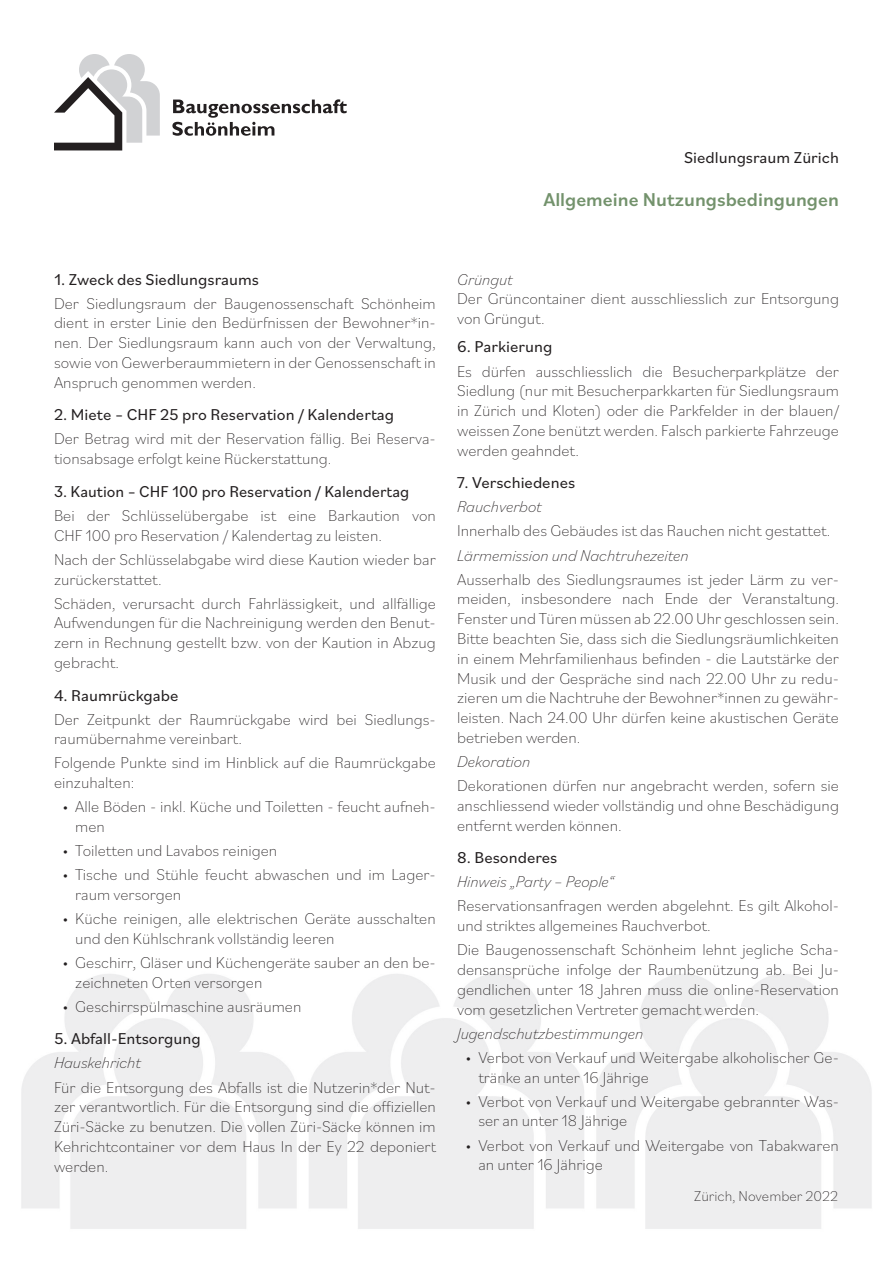
<style>
.page{position:relative;width:893px;height:1263px;background:#fff}
.page>*{position:absolute;margin:0;border:0;box-sizing:border-box;transform-origin:0 0}
.t1{font:500 19.5px "Bilo";color:#73926c}
.t2{font:200 16.5px/19.8px "Bilo";color:#231f20}
.t3{font:16.5px "Bilo";color:#231f20}
.t4{font:italic 200 16.5px "Bilo";color:#231f20}
.t5{font:200 15px "Bilo";color:#231f20}
</style>
<div class="page">
<svg style="left:54px;top:54px;width:106px;height:96px"></svg>
<svg style="left:172px;top:99px;width:175px;height:37px"></svg>
<p class="t3" style="left:684px;top:146px;width:156px">Siedlungsraum Zürich</p>
<p class="t1" style="left:543px;top:186px;width:297px">Allgemeine Nutzungsbedingungen</p>
<p class="t3" style="left:54px;top:268px;width:207px">1. Zweck des Siedlungsraums</p>
<p class="t2" style="left:54px;top:293px;width:383px;text-align:justify">Der Siedlungsraum der Baugenossenschaft Schönheim dient in erster Linie den Bedürfnissen der Bewohner*in&shy;nen. Der Siedlungsraum kann auch von der Verwaltung, sowie von Gewerberaummietern in der Genossenschaft in Anspruch genommen werden.</p>
<p class="t3" style="left:54px;top:403px;width:342px">2. Miete – CHF 25 pro Reservation / Kalendertag</p>
<p class="t2" style="left:54px;top:428px;width:383px">Der Betrag wird mit der Reservation fällig. Bei Reserva&shy;tionsabsage erfolgt keine Rückerstattung.</p>
<p class="t3" style="left:54px;top:480px;width:357px">3. Kaution – CHF 100 pro Reservation / Kalendertag</p>
<p class="t2" style="left:54px;top:505px;width:383px">Bei der Schlüsselübergabe ist eine Barkaution von<br>CHF 100 pro Reservation / Kalendertag zu leisten.</p>
<p class="t2" style="left:54px;top:549px;width:383px">Nach der Schlüsselabgabe wird diese Kaution wieder bar zurückerstattet.</p>
<p class="t2" style="left:54px;top:592px;width:383px;text-align:justify">Schäden, verursacht durch Fahrlässigkeit, und allfällige Aufwendungen für die Nachreinigung werden den Benut&shy;zern in Rechnung gestellt bzw. von der Kaution in Abzug gebracht.</p>
<p class="t3" style="left:54px;top:684px;width:126px">4. Raumrückgabe</p>
<p class="t2" style="left:54px;top:708px;width:383px">Der Zeitpunkt der Raumrückgabe wird bei Siedlungs&shy;raumübernahme vereinbart.</p>
<p class="t2" style="left:54px;top:752px;width:383px">Folgende Punkte sind im Hinblick auf die Raumrückgabe einzuhalten:</p>
<p class="t2" style="left:75px;top:796px;width:362px;text-indent:-13px">• Alle Böden - inkl. Küche und Toiletten - feucht aufneh&shy;men</p>
<p class="t2" style="left:62px;top:840px;width:216px">• Toiletten und Lavabos reinigen</p>
<p class="t2" style="left:75px;top:864px;width:362px;text-indent:-13px">• Tische und Stühle feucht abwaschen und im Lager&shy;raum versorgen</p>
<p class="t2" style="left:75px;top:908px;width:362px;text-indent:-13px">• Küche reinigen, alle elektrischen Geräte ausschalten und den Kühlschrank vollständig leeren</p>
<p class="t2" style="left:75px;top:952px;width:362px;text-indent:-13px">• Geschirr, Gläser und Küchengeräte sauber an den be&shy;zeichneten Orten versorgen</p>
<p class="t2" style="left:62px;top:996px;width:240px">• Geschirrspülmaschine ausräumen</p>
<p class="t3" style="left:54px;top:1027px;width:148px">5. Abfall-Entsorgung</p>
<p class="t4" style="left:54px;top:1051px;width:88px">Hauskehricht</p>
<p class="t2" style="left:54px;top:1076px;width:383px;text-align:justify">Für die Entsorgung des Abfalls ist die Nutzerin*der Nut&shy;zer verantwortlich. Für die Entsorgung sind die offiziellen Züri-Säcke zu benutzen. Die vollen Züri-Säcke können im Kehrichtcontainer vor dem Haus In der Ey 22 deponiert werden.</p>
<p class="t4" style="left:457px;top:268px;width:57px">Grüngut</p>
<p class="t2" style="left:457px;top:288px;width:383px">Der Grüncontainer dient ausschliesslich zur Entsorgung von Grüngut.</p>
<p class="t3" style="left:457px;top:336px;width:97px">6. Parkierung</p>
<p class="t2" style="left:457px;top:360px;width:383px;text-align:justify">Es dürfen ausschliesslich die Besucherparkplätze der Siedlung (nur mit Besucherparkkarten für Siedlungsraum in Zürich und Kloten) oder die Parkfelder in der blauen/ weissen Zone benützt werden. Falsch parkierte Fahrzeuge werden geahndet.</p>
<p class="t3" style="left:457px;top:471px;width:120px">7. Verschiedenes</p>
<p class="t4" style="left:457px;top:495px;width:86px">Rauchverbot</p>
<p class="t2" style="left:457px;top:520px;width:375px">Innerhalb des Gebäudes ist das Rauchen nicht gestattet.</p>
<p class="t4" style="left:457px;top:544px;width:233px">Lärmemission und Nachtruhezeiten</p>
<p class="t2" style="left:457px;top:568px;width:383px;text-align:justify">Ausserhalb des Siedlungsraumes ist jeder Lärm zu ver&shy;meiden, insbesondere nach Ende der Veranstaltung.<br>Fenster und Türen müssen ab 22.00 Uhr geschlossen sein.<br>Bitte beachten Sie, dass sich die Siedlungsräumlichkeiten in einem Mehrfamilienhaus befinden - die Lautstärke der Musik und der Gespräche sind nach 22.00 Uhr zu redu&shy;zieren um die Nachtruhe der Bewohner*innen zu gewähr&shy;leisten. Nach 24.00 Uhr dürfen keine akustischen Geräte betrieben werden.</p>
<p class="t4" style="left:457px;top:750px;width:75px">Dekoration</p>
<p class="t2" style="left:457px;top:775px;width:383px;text-align:justify">Dekorationen dürfen nur angebracht werden, sofern sie anschliessend wieder vollständig und ohne Beschädigung entfernt werden können.</p>
<p class="t3" style="left:457px;top:846px;width:102px">8. Besonderes</p>
<p class="t4" style="left:457px;top:870px;width:159px">Hinweis „Party – People“</p>
<p class="t2" style="left:457px;top:895px;width:383px">Reservationsanfragen werden abgelehnt. Es gilt Alkohol&shy;und striktes allgemeines Rauchverbot.</p>
<p class="t2" style="left:457px;top:939px;width:383px;text-align:justify">Die Baugenossenschaft Schönheim lehnt jegliche Scha&shy;densansprüche infolge der Raumbenützung ab. Bei Ju&shy;gendlichen unter 18 Jahren muss die online-Reservation vom gesetzlichen Vertreter gemacht werden.</p>
<p class="t4" style="left:457px;top:1022px;width:188px">Jugendschutzbestimmungen</p>
<p class="t2" style="left:478px;top:1047px;width:362px;text-indent:-13px">• Verbot von Verkauf und Weitergabe alkoholischer Ge&shy;tränke an unter 16 Jährige</p>
<p class="t2" style="left:478px;top:1090px;width:362px;text-indent:-13px">• Verbot von Verkauf und Weitergabe gebrannter Was&shy;ser an unter 18 Jährige</p>
<p class="t2" style="left:478px;top:1134px;width:362px;text-indent:-13px">• Verbot von Verkauf und Weitergabe von Tabakwaren an unter 16 Jährige</p>
<p class="t5" style="left:694px;top:1185px;width:145px">Zürich, November 2022</p>
</div>
